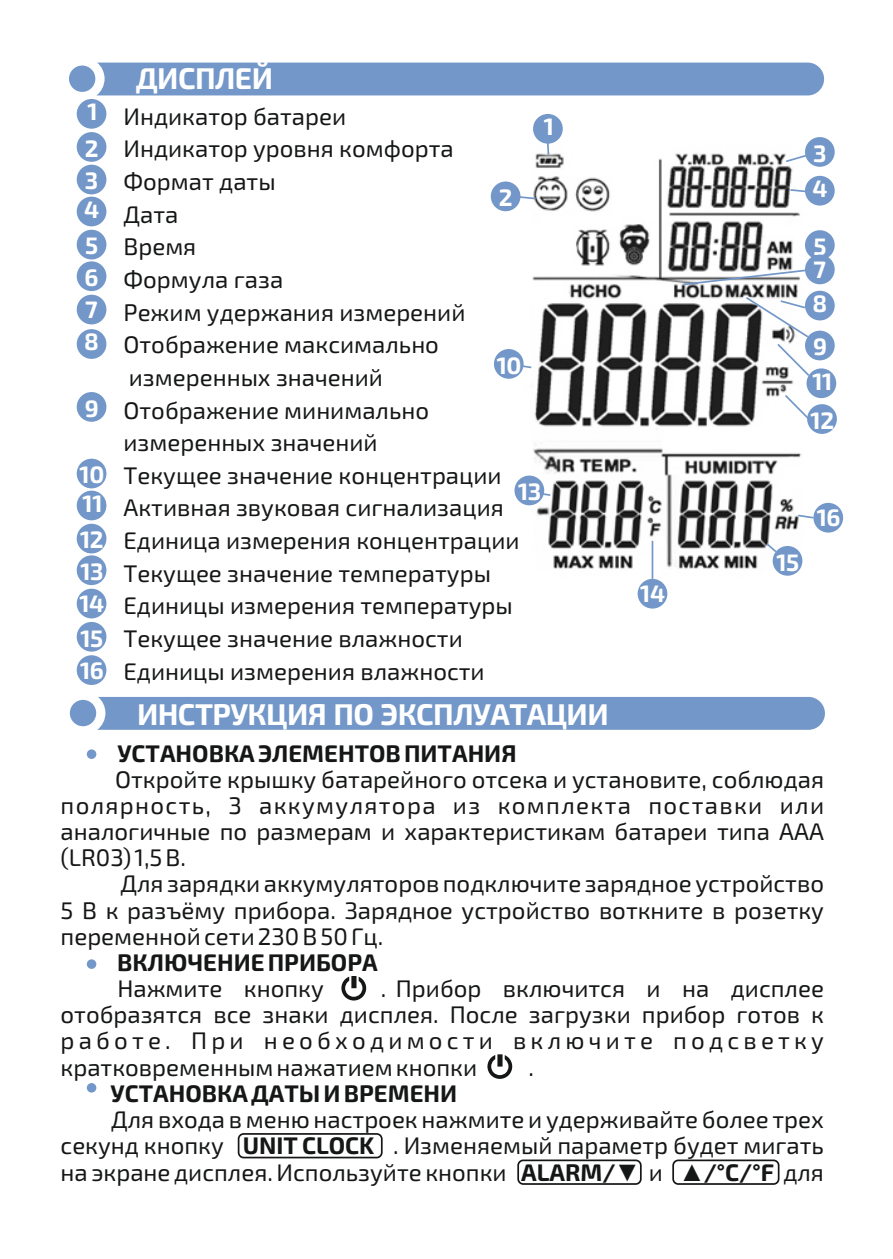
<style>
.page{position:relative;width:893px;height:1259px;background:#fff}
.page>*{position:absolute;margin:0;border:0;box-sizing:border-box;transform-origin:0 0}
.t1{font:700 30px "Exo 2.0";letter-spacing:-.02em;color:#fff}
.t2{font:24px/32.7px "Exo 2.0";color:#151616;text-align:justify}
.t3{font:700 24px "Exo 2.0";color:#151616}
.t4{font:700 23.7px/32.7px "Exo 2.0";letter-spacing:-.02em;color:#fff}
.s1{font-weight:700}
.s2{font-family:"Arial";font-weight:700}
</style>
<div class="page">
<img style="left:512px;top:137px;width:308px;height:450px">
<div style="left:70px;top:697px;width:755px;height:33px;background:#7297c8"></div>
<div style="left:69px;top:63px;width:755px;height:32px;background:#7297c8"></div>
<div style="left:77px;top:99px;width:29px;height:30px;background:#7297c8;border-radius:50%"></div>
<div style="left:77px;top:132px;width:29px;height:30px;background:#7297c8;border-radius:50%"></div>
<div style="left:77px;top:165px;width:29px;height:29px;background:#7297c8;border-radius:50%"></div>
<div style="left:77px;top:197px;width:29px;height:29px;background:#7297c8;border-radius:50%"></div>
<div style="left:77px;top:230px;width:29px;height:29px;background:#7297c8;border-radius:50%"></div>
<div style="left:77px;top:261px;width:29px;height:30px;background:#7297c8;border-radius:50%"></div>
<div style="left:77px;top:295px;width:29px;height:29px;background:#7297c8;border-radius:50%"></div>
<div style="left:77px;top:329px;width:29px;height:30px;background:#7297c8;border-radius:50%"></div>
<div style="left:77px;top:392px;width:29px;height:30px;background:#7297c8;border-radius:50%"></div>
<div style="left:77px;top:459px;width:29px;height:29px;background:#7297c8;border-radius:50%"></div>
<div style="left:77px;top:490px;width:29px;height:30px;background:#7297c8;border-radius:50%"></div>
<div style="left:77px;top:524px;width:29px;height:29px;background:#7297c8;border-radius:50%"></div>
<div style="left:77px;top:555px;width:29px;height:30px;background:#7297c8;border-radius:50%"></div>
<div style="left:77px;top:589px;width:29px;height:29px;background:#7297c8;border-radius:50%"></div>
<div style="left:77px;top:622px;width:29px;height:29px;background:#7297c8;border-radius:50%"></div>
<div style="left:77px;top:655px;width:29px;height:30px;background:#7297c8;border-radius:50%"></div>
<svg style="left:341px;top:976px;width:25px;height:24px"></svg>
<svg style="left:487px;top:1054px;width:25px;height:25px"></svg>
<div style="left:517px;top:1159px;width:125px;height:25px;border:2px solid #151616;border-radius:5px"></div>
<div style="left:672px;top:1159px;width:107px;height:25px;border:2px solid #151616;border-radius:5px"></div>
<div style="left:87px;top:749px;width:9px;height:10px;background:#7297c8;border-radius:50%"></div>
<div style="left:87px;top:959px;width:9px;height:10px;background:#7297c8;border-radius:50%"></div>
<div style="left:87px;top:1083px;width:9px;height:9px;background:#7297c8;border-radius:50%"></div>
<div style="left:238px;top:1133px;width:145px;height:25px;border:2px solid #151616;border-radius:5px"></div>
<div style="left:533px;top:114px;width:30px;height:30px;background:#7297c8;border-radius:50%"></div>
<div style="left:491px;top:181px;width:29px;height:30px;background:#7297c8;border-radius:50%"></div>
<div style="left:805px;top:137px;width:30px;height:30px;background:#7297c8;border-radius:50%"></div>
<div style="left:805px;top:176px;width:30px;height:29px;background:#7297c8;border-radius:50%"></div>
<div style="left:805px;top:230px;width:30px;height:30px;background:#7297c8;border-radius:50%"></div>
<div style="left:805px;top:255px;width:30px;height:29px;background:#7297c8;border-radius:50%"></div>
<div style="left:805px;top:291px;width:30px;height:29px;background:#7297c8;border-radius:50%"></div>
<div style="left:805px;top:331px;width:30px;height:29px;background:#7297c8;border-radius:50%"></div>
<svg style="left:681px;top:268px;width:127px;height:18px"></svg>
<div style="left:494px;top:349px;width:30px;height:30px;background:#7297c8;border-radius:50%"></div>
<div style="left:806px;top:368px;width:30px;height:30px;background:#7297c8;border-radius:50%"></div>
<svg style="left:744px;top:295px;width:67px;height:83px"></svg>
<div style="left:807px;top:404px;width:30px;height:30px;background:#7297c8;border-radius:50%"></div>
<svg style="left:783px;top:393px;width:28px;height:28px"></svg>
<div style="left:514px;top:475px;width:30px;height:30px;background:#7297c8;border-radius:50%"></div>
<div style="left:638px;top:579px;width:29px;height:29px;background:#7297c8;border-radius:50%"></div>
<div style="left:773px;top:546px;width:29px;height:30px;background:#7297c8;border-radius:50%"></div>
<div style="left:813px;top:503px;width:30px;height:29px;background:#7297c8;border-radius:50%"></div>
<svg style="left:522px;top:364px;width:11px;height:5px"></svg>
<hr style="left:652px;top:541px;width:1px;height:38px;background:#7297c8">
<svg style="left:765px;top:542px;width:13px;height:12px"></svg>
<svg style="left:796px;top:513px;width:18px;height:7px"></svg>
<svg style="left:784px;top:153px;width:26px;height:10px"></svg>
<svg style="left:789px;top:188px;width:17px;height:6px"></svg>
<svg style="left:520px;top:195px;width:17px;height:5px"></svg>
<svg style="left:546px;top:143px;width:4px;height:13px"></svg>
<svg style="left:542px;top:492px;width:10px;height:5px"></svg>
<p class="t4" style="left:85px;top:96px;width:15px;line-height:36.6px">1<br>2</p>
<p class="t4" style="left:84px;top:169px;width:17px;line-height:28.5px">3<br>4</p>
<p class="t4" style="left:84px;top:232px;width:16px;text-align:justify">5<br>6<br>7<br>8</p>
<p class="t4" style="left:85px;top:394px;width:15px">9</p>
<p class="t4" style="left:80px;top:463px;width:26px;line-height:28.5px">10<br>11</p>
<p class="t4" style="left:79px;top:526px;width:26px;text-align:justify">12<br>13<br>14<br>15<br>16</p>
<p class="t1" style="left:136px;top:68px;width:139px">ДИСПЛЕЙ</p>
<p class="t2" style="left:124px;top:102px;width:397px;text-align:left">Индикатор батареи<br>Индикатор уровня комфорта<br>Формат даты<br>Дата<br>Время<br>Формула газа<br>Режим удержания измерений<br>Отображение максимально измеренных значений<br>Отображение минимально измеренных значений<br>Текущее значение концентрации<br>Активная звуковая сигнализация<br>Единица измерения концентрации<br>Текущее значение температуры<br>Единицы измерения температуры<br>Текущее значение влажности<br>Единицы измерения влажности</p>
<p class="t4" style="left:544px;top:113px;width:12px">1</p>
<p class="t4" style="left:499px;top:184px;width:15px">2</p>
<p class="t4" style="left:497px;top:351px;width:26px">10</p>
<p class="t4" style="left:518px;top:478px;width:25px">13</p>
<p class="t1" style="left:137px;top:704px;width:473px">ИНСТРУКЦИЯ ПО ЭКСПЛУАТАЦИИ</p>
<p class="t4" style="left:640px;top:580px;width:26px">14</p>
<p class="t4" style="left:812px;top:138px;width:17px;line-height:35.4px">3<br>4</p>
<p class="t4" style="left:813px;top:237px;width:15px;line-height:23.4px">5<br>7</p>
<p class="t4" style="left:812px;top:284px;width:16px;line-height:43.2px">8<br>9</p>
<p class="t4" style="left:811px;top:364px;width:25px;line-height:39px">11<br>12</p>
<p class="t4" style="left:776px;top:548px;width:24px">15</p>
<p class="t4" style="left:817px;top:504px;width:25px">16</p>
<p class="t3" style="left:117px;top:745px;width:401px">УСТАНОВКА ЭЛЕМЕНТОВ ПИТАНИЯ</p>
<p class="t2" style="left:61px;top:769px;width:765px;line-height:26.1px;text-indent:55px">Откройте крышку батарейного отсека и установите, соблюдая полярность, 3 аккумулятора из комплекта поставки или аналогичные по размерам и характеристикам батареи типа ААА (LR03) 1,5 В.</p>
<p class="t2" style="left:61px;top:873px;width:765px;line-height:26.1px;text-indent:60px">Для зарядки аккумуляторов подключите зарядное устройство 5 В к разъёму прибора. Зарядное устройство воткните в розетку переменной сети 230 В 50 Гц.</p>
<p class="t3" style="left:117px;top:954px;width:262px">ВКЛЮЧЕНИЕ ПРИБОРА</p>
<p class="t2" style="left:117px;top:974px;width:208px">Нажмите кнопку</p>
<p class="t2" style="left:61px;top:978px;width:765px;line-height:26.1px;text-indent:320px">. Прибор включится и на дисплее отобразятся все знаки дисплея. После загрузки прибор готов к работе. При необходимости включите подсветку кратковременным нажатием кнопки</p>
<p class="t2" style="left:529px;top:1053px;width:7px">.</p>
<p class="t3" style="left:111px;top:1085px;width:348px">УСТАНОВКА ДАТЫ И ВРЕМЕНИ</p>
<p class="t2" style="left:61px;top:1108px;width:765px;line-height:26.4px;text-indent:51px">Для входа в меню настроек нажмите и удерживайте более трех секунд кнопку <span class="s1">UNIT CLOCK</span> . Изменяемый параметр будет мигать на экране дисплея. Используйте кнопки <span class="s1">ALARM/</span><span class="s2">▼</span> и <span class="s2">▲</span><span class="s1">/°C/°F</span> для</p>
</div>
